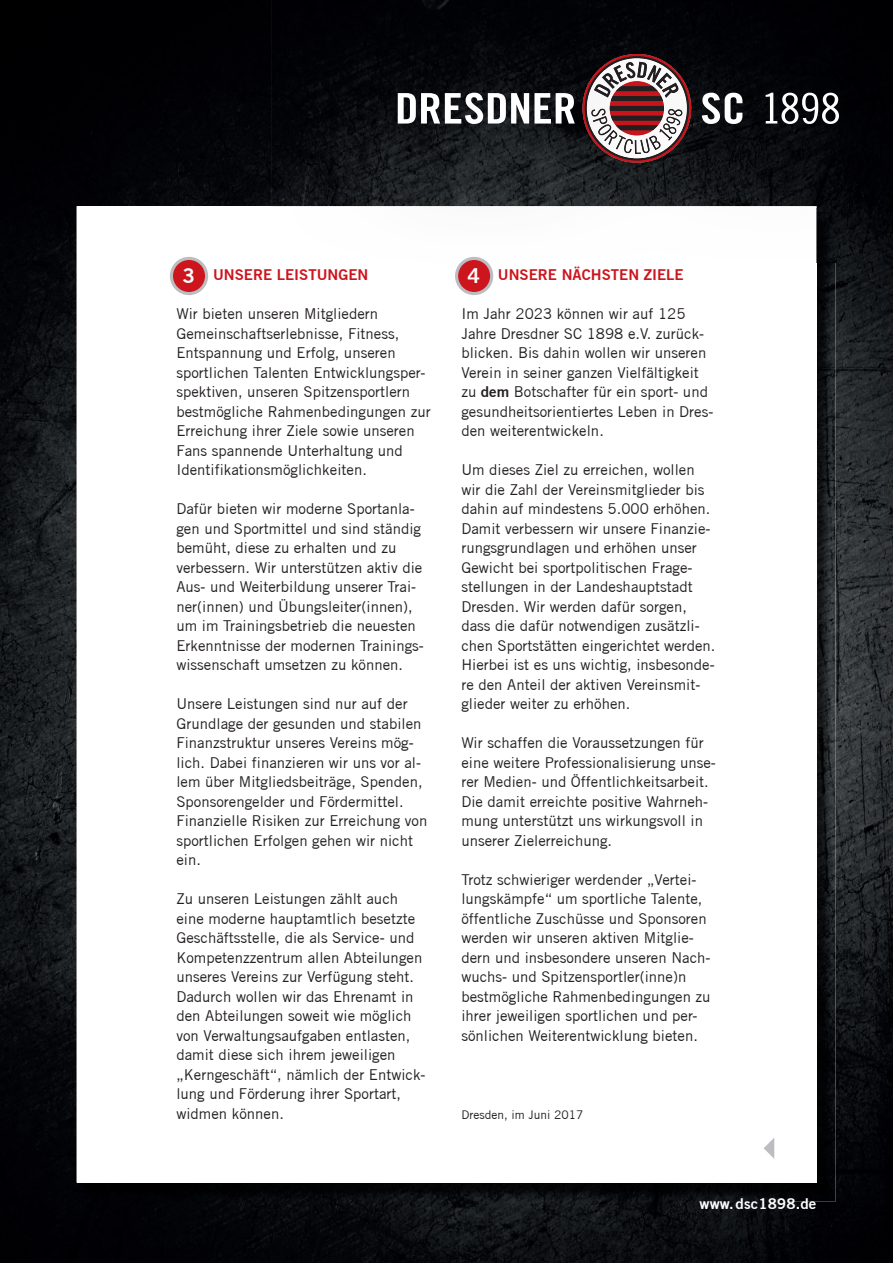
<style>
.page{position:relative;width:893px;height:1263px;background:#fff}
.page>*{position:absolute;margin:0;border:0;box-sizing:border-box;transform-origin:0 0}
.t1{font:700 20.55px "Trade Gothic No.2";color:#fff}
.t2{font:15px/19.5px "Trade Gothic";color:#231f20}
.t3{font:700 15px "Trade Gothic No.2";color:#cd151d}
.t4{font:700 15px "Trade Gothic No.2";letter-spacing:.01em;color:#fff}
.t5{font:12px "Trade Gothic";color:#231f20}
.s1{font-family:"Trade Gothic No.2";font-weight:700}
</style>
<div class="page">
<img style="left:0;top:0;width:893px;height:1263px">
<img style="left:786px;top:263px;width:50px;height:938px">
<img style="left:78px;top:1182px;width:708px;height:19px">
<div style="left:77px;top:206px;width:739px;height:976px;background:#fff"></div>
<img style="left:271px;top:0;width:622px;height:210px">
<img style="left:836px;top:210px;width:57px;height:53px">
<img style="left:816px;top:208px;width:20px;height:55px">
<img style="left:271px;top:206px;width:545px;height:57px">
<img style="left:582px;top:54px;width:109px;height:109px">
<img style="left:585px;top:56px;width:104px;height:104px">
<img style="left:587px;top:58px;width:100px;height:100px">
<svg style="left:398px;top:62px;width:441px;height:92px"></svg>
<div style="left:171px;top:258px;width:36px;height:36px;background:#cd151d;border-radius:50%"></div>
<div style="left:170px;top:257px;width:38px;height:38px;border:3px solid #bcbdc0;border-radius:50%"></div>
<div style="left:457px;top:258px;width:35px;height:36px;background:#cd151d;border-radius:50%"></div>
<div style="left:455px;top:257px;width:38px;height:38px;border:3px solid #bcbdc0;border-radius:50%"></div>
<svg style="left:764px;top:1138px;width:10px;height:21px"></svg>
<p class="t3" style="left:498px;top:265px;width:187px">UNSERE NÄCHSTEN ZIELE</p>
<p class="t2" style="left:461px;top:304px;width:254px">Im Jahr 2023 können wir auf 125<br>Jahre Dresdner SC 1898 e.V. zurück&shy;blicken. Bis dahin wollen wir unseren Verein in seiner ganzen Vielfältigkeit zu <span class="s1">dem</span> Botschafter für ein sport- und gesundheitsorientiertes Leben in Dres&shy;den weiterentwickeln.</p>
<p class="t2" style="left:461px;top:460px;width:256px">Um dieses Ziel zu erreichen, wollen wir die Zahl der Vereinsmitglieder bis dahin auf mindestens 5.000 erhöhen.<br>Damit verbessern wir unsere Finanzie&shy;rungsgrundlagen und erhöhen unser Gewicht bei sportpolitischen Frage&shy;stellungen in der Landeshauptstadt Dresden. Wir werden dafür sorgen, dass die dafür notwendigen zusätzli&shy;chen Sportstätten eingerichtet werden.<br>Hierbei ist es uns wichtig, insbesonde&shy;re den Anteil der aktiven Vereinsmit&shy;glieder weiter zu erhöhen.</p>
<p class="t2" style="left:461px;top:733px;width:256px">Wir schaffen die Voraussetzungen für eine weitere Professionalisierung unse&shy;rer Medien- und Öffentlichkeitsarbeit.<br>Die damit erreichte positive Wahrneh&shy;mung unterstützt uns wirkungsvoll in unserer Zielerreichung.</p>
<p class="t2" style="left:461px;top:869px;width:251px">Trotz schwieriger werdender „Vertei&shy;lungskämpfe“ um sportliche Talente, öffentliche Zuschüsse und Sponsoren werden wir unseren aktiven Mitglie&shy;dern und insbesondere unseren Nach&shy;wuchs- und Spitzensportler(inne)n bestmögliche Rahmenbedingungen zu ihrer jeweiligen sportlichen und per&shy;sönlichen Weiterentwicklung bieten.</p>
<h1 class="t1" style="left:182px;top:263px;width:14px">3</h1>
<h1 class="t1" style="left:468px;top:263px;width:14px">4</h1>
<p class="t3" style="left:213px;top:265px;width:157px">UNSERE LEISTUNGEN</p>
<p class="t2" style="left:176px;top:304px;width:256px">Wir bieten unseren Mitgliedern Gemeinschaftserlebnisse, Fitness, Entspannung und Erfolg, unseren sportlichen Talenten Entwicklungsper&shy;spektiven, unseren Spitzensportlern bestmögliche Rahmenbedingungen zur Erreichung ihrer Ziele sowie unseren Fans spannende Unterhaltung und Identifikationsmöglichkeiten.</p>
<p class="t2" style="left:176px;top:499px;width:249px">Dafür bieten wir moderne Sportanla&shy;gen und Sportmittel und sind ständig bemüht, diese zu erhalten und zu verbessern. Wir unterstützen aktiv die Aus- und Weiterbildung unserer Trai&shy;ner(innen) und Übungsleiter(innen), um im Trainingsbetrieb die neuesten Erkenntnisse der modernen Trainings&shy;wissenschaft umsetzen zu können.</p>
<p class="t2" style="left:176px;top:694px;width:252px">Unsere Leistungen sind nur auf der Grundlage der gesunden und stabilen Finanzstruktur unseres Vereins mög&shy;lich. Dabei finanzieren wir uns vor al&shy;lem über Mitgliedsbeiträge, Spenden, Sponsorengelder und Fördermittel.<br>Finanzielle Risiken zur Erreichung von sportlichen Erfolgen gehen wir nicht ein.</p>
<p class="t2" style="left:176px;top:889px;width:251px">Zu unseren Leistungen zählt auch eine moderne hauptamtlich besetzte Geschäftsstelle, die als Service- und Kompetenzzentrum allen Abteilungen unseres Vereins zur Verfügung steht.<br>Dadurch wollen wir das Ehrenamt in den Abteilungen soweit wie möglich von Verwaltungsaufgaben entlasten, damit diese sich ihrem jeweiligen „Kerngeschäft“, nämlich der Entwick&shy;lung und Förderung ihrer Sportart, widmen können.</p>
<p class="t5" style="left:461px;top:1107px;width:123px">Dresden, im Juni 2017</p>
<p class="t4" style="left:700px;top:1194px;width:118px">www.dsc1898.de</p>
</div>
